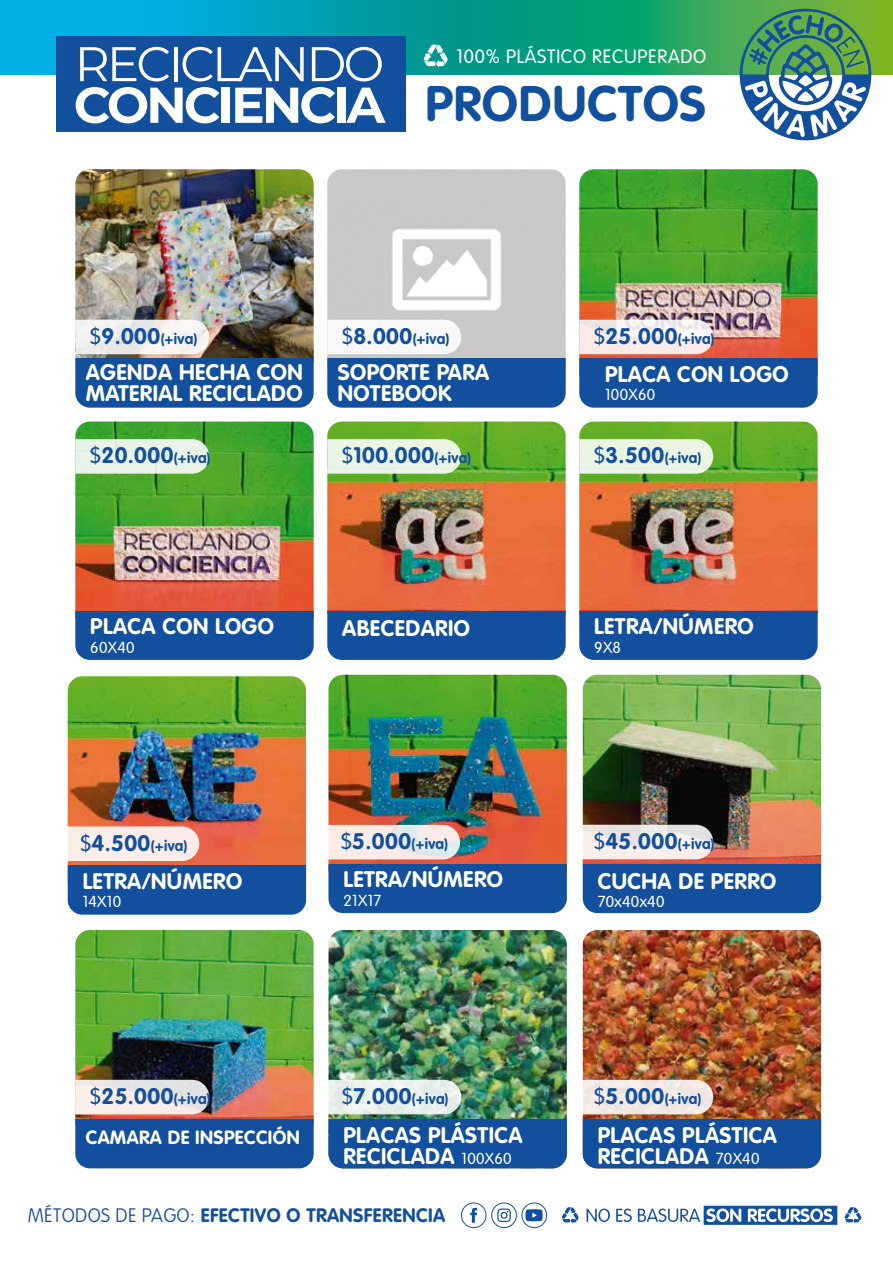
<style>
.page{position:relative;width:893px;height:1263px;background:#fff}
.page>*{position:absolute;margin:0;border:0;box-sizing:border-box;transform-origin:0 0}
.t1{font:700 49.2px "VAG Rounded Std";letter-spacing:.02em;color:#124f9d}
.t2{font:700 22.2px/21px "VAG Rounded Std";letter-spacing:.02em;color:#fff}
.t3{font:700 22.2px "VAG Rounded Std";letter-spacing:.02em;color:#124f9d}
.t4{font:700 19.2px "VAG Rounded Std";letter-spacing:.02em;color:#124f9d}
.t5{font:300 19.05px "VAG Rounded Std";letter-spacing:.04em;color:#fff}
.t6{font:700 18.9px "VAG Rounded Std";letter-spacing:.02em;color:#fff}
.t7{font:300 15.75px "VAG Rounded Std";letter-spacing:.02em;color:#fff}
.t8{font:700 15px "VAG Rounded Std";letter-spacing:.02em;color:#124f9d}
.s1{font-weight:300;font-size:22.2px}
.s2{font-size:22.2px}
.s3{font-weight:300}
.s4{font-size:15px}
.s5{font-weight:300;font-size:15.75px}
.s6{font-weight:100}
</style>
<div class="page">
<img style="left:583px;top:930px;width:238px;height:189px">
<div style="left:583px;top:1119px;width:238px;height:49px;background:#124f9d"></div>
<img style="left:328px;top:930px;width:239px;height:189px">
<div style="left:328px;top:1119px;width:239px;height:49px;background:#124f9d"></div>
<img style="left:327px;top:421px;width:239px;height:190px">
<div style="left:327px;top:611px;width:239px;height:49px;background:#124f9d"></div>
<img style="left:583px;top:675px;width:238px;height:189px">
<div style="left:583px;top:864px;width:238px;height:49px;background:#124f9d"></div>
<img style="left:75px;top:930px;width:239px;height:189px">
<div style="left:75px;top:1119px;width:239px;height:49px;background:#124f9d"></div>
<img style="left:75px;top:169px;width:239px;height:189px">
<div style="left:75px;top:358px;width:239px;height:50px;background:#124f9d"></div>
<img style="left:327px;top:169px;width:239px;height:189px">
<div style="left:327px;top:358px;width:239px;height:50px;background:#124f9d"></div>
<img style="left:579px;top:421px;width:239px;height:190px">
<div style="left:579px;top:611px;width:239px;height:49px;background:#124f9d"></div>
<img style="left:68px;top:676px;width:238px;height:189px">
<div style="left:68px;top:865px;width:238px;height:50px;background:#124f9d"></div>
<img style="left:328px;top:675px;width:239px;height:189px">
<div style="left:328px;top:864px;width:239px;height:49px;background:#124f9d"></div>
<img style="left:75px;top:421px;width:239px;height:190px">
<div style="left:75px;top:611px;width:239px;height:49px;background:#124f9d"></div>
<img style="left:579px;top:169px;width:239px;height:189px">
<div style="left:579px;top:358px;width:239px;height:50px;background:#124f9d"></div>
<svg style="left:0;top:0;width:893px;height:75px;background:#0ea494"></svg>
<div style="left:56px;top:36px;width:349px;height:95px;background:#124f9d"></div>
<svg style="left:80px;top:47px;width:89px;height:34px"></svg>
<hr style="left:174px;top:47px;width:3px;height:34px;background:#fff">
<svg style="left:182px;top:47px;width:122px;height:34px"></svg>
<svg style="left:312px;top:47px;width:70px;height:34px"></svg>
<svg style="left:76px;top:87px;width:143px;height:36px"></svg>
<div style="left:222px;top:88px;width:8px;height:35px;background:#fff"></div>
<svg style="left:235px;top:87px;width:100px;height:36px"></svg>
<div style="left:337px;top:88px;width:8px;height:35px;background:#fff"></div>
<svg style="left:346px;top:88px;width:40px;height:35px"></svg>
<svg style="left:423px;top:44px;width:25px;height:24px"></svg>
<svg style="left:739px;top:9px;width:133px;height:131px"></svg>
<svg style="left:561px;top:1207px;width:18px;height:16px"></svg>
<svg style="left:844px;top:1207px;width:17px;height:16px"></svg>
<svg style="left:587px;top:1208px;width:23px;height:14px"></svg>
<svg style="left:616px;top:1208px;width:16px;height:14px"></svg>
<svg style="left:638px;top:1206px;width:199px;height:19px"></svg>
<svg style="left:461px;top:1202px;width:86px;height:26px"></svg>
<svg style="left:75px;top:320px;width:134px;height:34px"></svg>
<svg style="left:327px;top:320px;width:134px;height:34px"></svg>
<svg style="left:579px;top:320px;width:134px;height:34px"></svg>
<svg style="left:75px;top:439px;width:134px;height:35px;background:#e1f0dd"></svg>
<div style="left:67px;top:826px;width:132px;height:35px;background:#fcece8"></div>
<svg style="left:328px;top:825px;width:132px;height:34px;background:#f2e6e3"></svg>
<svg style="left:579px;top:439px;width:134px;height:35px;background:#e5f1dc"></svg>
<svg style="left:327px;top:439px;width:134px;height:35px;background:#e4f1dc"></svg>
<svg style="left:583px;top:825px;width:130px;height:34px;background:#eee6e3"></svg>
<svg style="left:75px;top:1080px;width:134px;height:34px;background:#ebe3e1"></svg>
<svg style="left:328px;top:1080px;width:133px;height:34px;background:#e5ede7"></svg>
<div style="left:583px;top:1080px;width:130px;height:34px;background:#f2e8e4"></div>
<p class="t5" style="left:456px;top:45px;width:251px">100% PLÁSTICO RECUPERADO</p>
<h1 class="t1" style="left:426px;top:74px;width:282px">PRODUCTOS</h1>
<p class="t8" style="left:90px;top:330px;width:109px"><span class="s1">$</span><span class="s2">9.000</span>(+iva)</p>
<p class="t8" style="left:342px;top:330px;width:109px"><span class="s1">$</span><span class="s2">8.000</span>(+iva)</p>
<p class="t3" style="left:594px;top:323px;width:122px"><span class="s3">$</span>25.000<span class="s4">(+iva)</span></p>
<p class="t2" style="left:86px;top:363px;width:218px">AGENDA HECHA CON<br>MATERIAL RECICLADO</p>
<p class="t2" style="left:338px;top:363px;width:153px">SOPORTE PARA<br>NOTEBOOK</p>
<p class="t2" style="left:605px;top:364px;width:185px">PLACA CON LOGO</p>
<p class="t7" style="left:605px;top:386px;width:52px">100X60</p>
<p class="t3" style="left:90px;top:443px;width:122px"><span class="s3">$</span>20.000<span class="s4">(+iva)</span></p>
<p class="t2" style="left:90px;top:617px;width:185px">PLACA CON LOGO</p>
<p class="t7" style="left:90px;top:638px;width:46px">60X40</p>
<p class="t3" style="left:342px;top:443px;width:130px"><span class="s3">$</span>100.000<span class="s4">(+iva)</span></p>
<p class="t8" style="left:594px;top:449px;width:109px"><span class="s1">$</span><span class="s2">3.500</span>(+iva)</p>
<p class="t2" style="left:342px;top:618px;width:129px">ABECEDARIO</p>
<p class="t2" style="left:594px;top:617px;width:161px">LETRA/NÚMERO</p>
<p class="t7" style="left:594px;top:638px;width:28px">9X8</p>
<p class="t8" style="left:80px;top:837px;width:109px"><span class="s1">$</span><span class="s2">4.500</span>(+iva)</p>
<p class="t8" style="left:341px;top:835px;width:109px"><span class="s1">$</span><span class="s2">5.000</span>(+iva)</p>
<p class="t2" style="left:83px;top:871px;width:161px">LETRA/NÚMERO</p>
<p class="t7" style="left:83px;top:893px;width:40px">14X10</p>
<p class="t2" style="left:343px;top:870px;width:161px">LETRA/NÚMERO</p>
<p class="t7" style="left:343px;top:891px;width:39px">21X17</p>
<p class="t3" style="left:594px;top:828px;width:122px"><span class="s3">$</span>45.000<span class="s4">(+iva)</span></p>
<p class="t2" style="left:598px;top:871px;width:180px">CUCHA DE PERRO</p>
<p class="t7" style="left:598px;top:893px;width:68px">70x40x40</p>
<p class="t3" style="left:90px;top:1083px;width:122px"><span class="s3">$</span>25.000<span class="s4">(+iva)</span></p>
<p class="t8" style="left:342px;top:1090px;width:108px"><span class="s1">$</span><span class="s2">7.000</span>(+iva)</p>
<p class="t8" style="left:594px;top:1090px;width:109px"><span class="s1">$</span><span class="s2">5.000</span>(+iva)</p>
<p class="t6" style="left:86px;top:1126px;width:216px">CAMARA DE INSPECCIÓN</p>
<p class="t2" style="left:343px;top:1125px;width:181px">PLACAS PLÁSTICA<br>RECICLADA <span class="s5">100X60</span></p>
<p class="t4" style="left:28px;top:1204px;width:419px"><span class="s6">MÉTODOS DE PAGO:</span> EFECTIVO O TRANSFERENCIA</p>
<p class="t2" style="left:598px;top:1125px;width:181px">PLACAS PLÁSTICA<br>RECICLADA <span class="s5">70X40</span></p>
</div>
